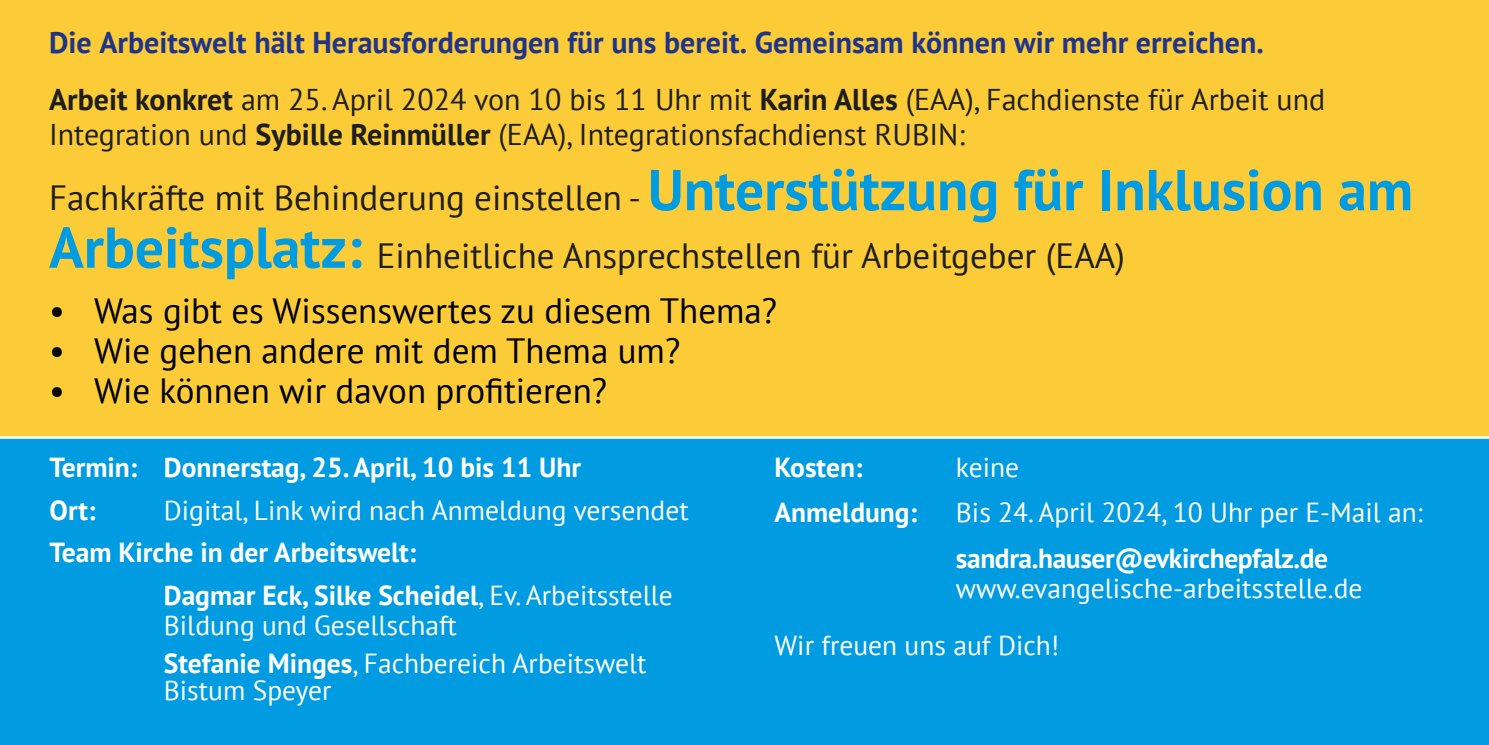
<style>
.page{position:relative;width:1489px;height:745px;background:#fff}
.page>*{position:absolute;margin:0;border:0;box-sizing:border-box;transform-origin:0 0}
.t1{font:700 57.5px "PT Sans";color:#009be1}
.t2{font:35px "PT Sans";color:#000}
.t3{font:35px "PT Sans";color:#1e1e1e}
.t4{font:30px "PT Sans";color:#1e1e1e}
.t5{font:700 30px "PT Sans";color:#203589}
.t6{font:27.5px "PT Sans";color:#fff}
.t7{font:700 27.5px "PT Sans";color:#fff}
.s1{font-weight:700}
.s2{font-weight:400}
</style>
<div class="page">
<div style="left:0;top:0;width:1489px;height:436px;background:#fccc38"></div>
<div style="left:0;top:436px;width:1489px;height:309px;background:#009be1"></div>
<p class="t5" style="left:49px;top:30px;width:1216px">Die Arbeitswelt hält Herausforderungen für uns bereit. Gemeinsam können wir mehr erreichen.</p>
<p class="t4" style="left:49px;top:87px;width:1277px"><span class="s1">Arbeit konkret</span> am 25. April 2024 von 10 bis 11 Uhr mit <span class="s1">Karin Alles</span> (EAA), Fachdienste für Arbeit und</p>
<p class="t4" style="left:49px;top:122px;width:917px">Integration und <span class="s1">Sybille Reinmüller</span> (EAA), Integrationsfachdienst RUBIN:</p>
<p class="t3" style="left:49px;top:183px;width:594px">Fachkräfte mit Behinderung einstellen -</p>
<p class="t1" style="left:648px;top:166px;width:767px">Unterstützung für Inklusion am</p>
<p class="t1" style="left:49px;top:223px;width:315px">Arbeitsplatz:</p>
<p class="t3" style="left:377px;top:241px;width:750px">Einheitliche Ansprechstellen für Arbeitgeber (EAA)</p>
<p class="t2" style="left:49px;top:296px;width:729px">• Was gibt es Wissenswertes zu diesem Thema?</p>
<p class="t2" style="left:49px;top:336px;width:633px">• Wie gehen andere mit dem Thema um?</p>
<p class="t2" style="left:49px;top:376px;width:560px">• Wie können wir davon profitieren?</p>
<p class="t7" style="left:50px;top:455px;width:533px">Termin: Donnerstag, 25. April, 10 bis 11 Uhr</p>
<p class="t7" style="left:50px;top:498px;width:47px">Ort:</p>
<p class="t6" style="left:164px;top:498px;width:526px">Digital, Link wird nach Anmeldung versendet</p>
<p class="t7" style="left:50px;top:541px;width:368px">Team Kirche in der Arbeitswelt:</p>
<p class="t7" style="left:164px;top:583px;width:510px">Dagmar Eck, Silke Scheidel<span class="s2">, Ev. Arbeitsstelle</span></p>
<p class="t6" style="left:164px;top:613px;width:294px">Bildung und Gesellschaft</p>
<p class="t6" style="left:164px;top:651px;width:484px"><span class="s1">Stefanie Minges</span>, Fachbereich Arbeitswelt</p>
<p class="t6" style="left:164px;top:679px;width:169px">Bistum Speyer</p>
<p class="t7" style="left:774px;top:455px;width:89px">Kosten:</p>
<p class="t6" style="left:956px;top:455px;width:65px">keine</p>
<p class="t7" style="left:774px;top:501px;width:144px">Anmeldung:</p>
<p class="t6" style="left:956px;top:501px;width:468px">Bis 24. April 2024, 10 Uhr per E-Mail an:</p>
<p class="t7" style="left:956px;top:546px;width:374px">sandra.hauser@evkirchepfalz.de</p>
<p class="t6" style="left:956px;top:576px;width:408px">www.evangelische-arbeitsstelle.de</p>
<p class="t6" style="left:774px;top:634px;width:286px">Wir freuen uns auf Dich!</p>
</div>
